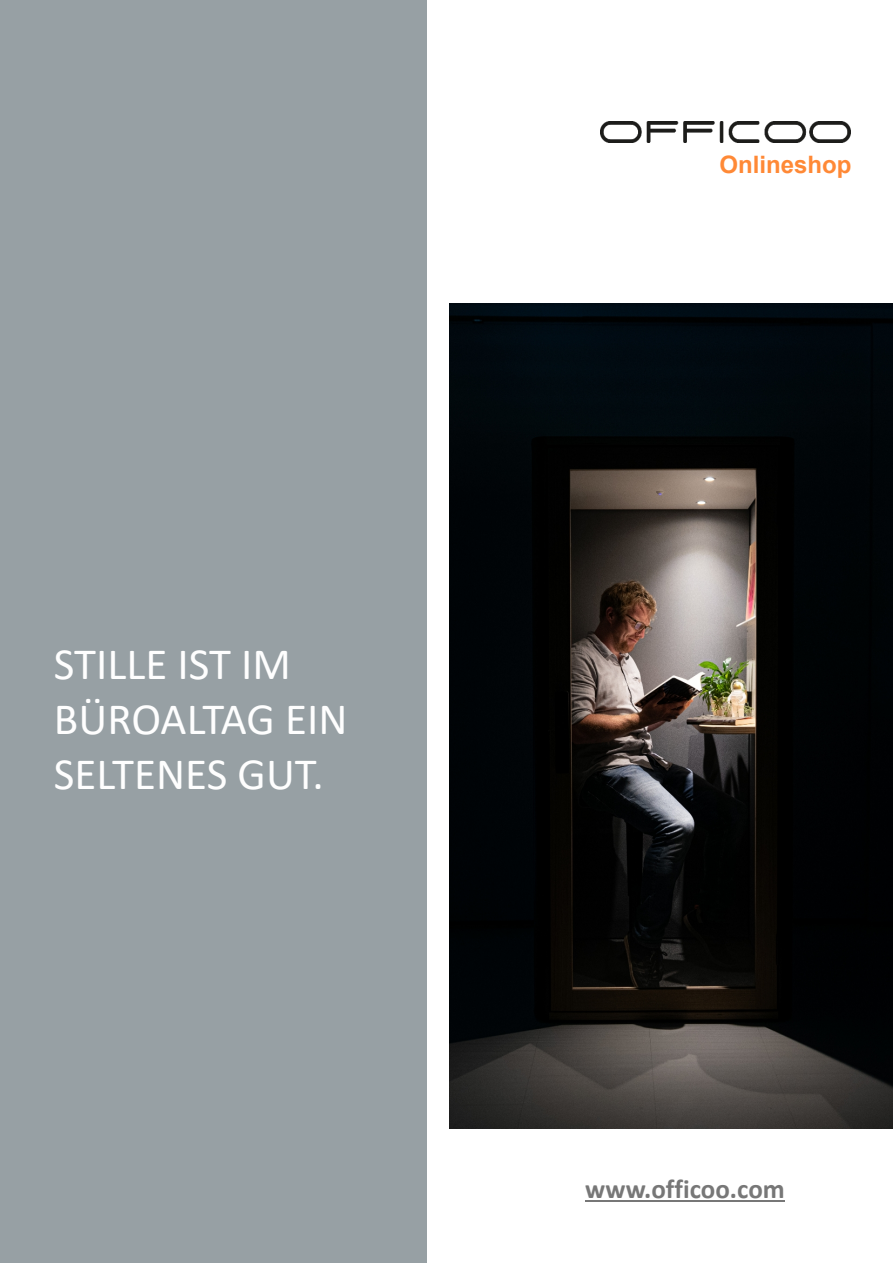
<style>
.page{position:relative;width:893px;height:1263px;background:#fff}
.page>*{position:absolute;margin:0;border:0;box-sizing:border-box;transform-origin:0 0}
.t1{font:45px/54.9px "Calibri";color:#fefefe}
.t2{font:700 27px "Calibri";color:#777}
.t3{font:700 24px "Arial";color:#ff8936}
</style>
<div class="page">
<img style="left:449px;top:303px;width:444px;height:825px">
<div style="left:0;top:0;width:427px;height:1263px;background:#97a0a4"></div>
<hr style="left:585px;top:1200px;width:200px;height:2px;background:#777">
<img style="left:601px;top:122px;width:249px;height:21px">
<p class="t1" style="left:54px;top:640px;width:295px">STILLE IST IM<br>BÜROALTAG EIN<br>SELTENES GUT.</p>
<p class="t3" style="left:719px;top:155px;width:134px">Onlineshop</p>
<p class="t2" style="left:585px;top:1177px;width:201px">www.officoo.com</p>
</div>
